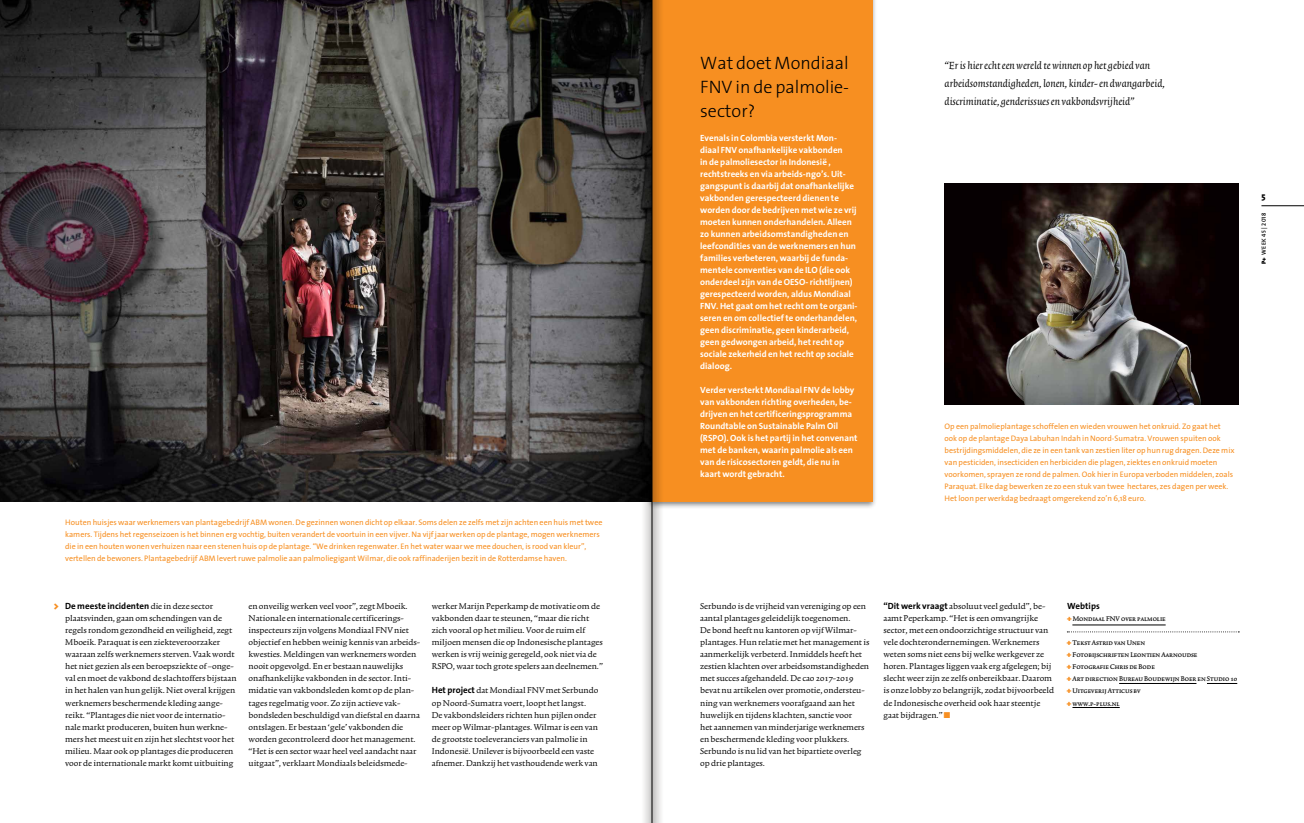
<style>
.page{position:relative;width:1304px;height:823px;background:#fff}
.page>*{position:absolute;margin:0;border:0;box-sizing:border-box;transform-origin:0 0}
.t1{font:300 18px/24px "The Sans";color:#000;text-align:justify}
.t2{font:italic 13px/18px "Trinite No 1";color:#000}
.t3{font:10px/12px "Trinite No 1 Rom Wid";color:#000}
.t4{font:900 10px "The Sans";color:#f78f21}
.t5{font:700 9px/12px "The Sans";color:#fff}
.t6{font:700 9px "The Sans";color:#000}
.t7{font:800 9px "The Sans";color:#000}
.t8{font:8px/12px "The Sans";color:#f78f21}
.t9{font:8px/12px "Trinite No 1 Med Wid Exp";color:#000}
.t10{font:6px "The Sans Semi Bold Caps";letter-spacing:.05em;color:#000}
.s1{font-family:"Trinite No 1 Rom Wid";font-weight:400;font-size:10px}
.s2{font-family:"The Sans";font-weight:700;font-size:9px}
.s3{font-family:"The Sans";font-weight:900}
.s4{font-family:"The Sans";font-weight:600}
.s5{color:#f78f21}
.s6{font-family:"The Sans";font-weight:900;color:#f78f21}
</style>
<div class="page">
<hr style="left:1261px;top:205px;width:43px;height:1px;background:#000">
<hr style="left:1119px;top:682px;width:77px;height:1px;background:#000">
<hr style="left:1207px;top:682px;width:30px;height:1px;background:#000">
<hr style="left:1072px;top:706px;width:48px;height:1px;background:#000">
<svg style="left:1067px;top:631px;width:172px;height:1px"></svg>
<hr style="left:1072px;top:624px;width:94px;height:1px;background:#000">
<img style="left:0;top:0;width:641px;height:501px">
<div style="left:646px;top:0;width:232px;height:509px;background:#000;opacity:.5"></div>
<div style="left:652px;top:0;width:220px;height:501px;background:#f78f21"></div>
<img style="left:945px;top:183px;width:294px;height:221px">
<svg style="left:641px;top:0;width:7px;height:822px"></svg>
<svg style="left:659px;top:0;width:4px;height:822px;fill:#ee8c20"></svg>
<div style="left:648px;top:0;width:11px;height:822px;background:#000;opacity:.75"></div>
<hr style="left:652px;top:0;width:1px;height:822px;background:#000">
<p class="t8" style="left:65px;top:516px;width:539px">Houten huisjes waar werknemers van plantagebedrijf ABM wonen. De gezinnen wonen dicht op elkaar. Soms delen ze zelfs met zijn achten een huis met twee kamers. Tijdens het regenseizoen is het binnen erg vochtig, buiten verandert de voortuin in een vijver. Na vijf jaar werken op de plantage, mogen werknemers die in een houten wonen verhuizen naar een stenen huis op de plantage. “We drinken regenwater. En het water waar we mee douchen, is rood van kleur”, vertellen de bewoners. Plantagebedrijf ABM levert ruwe palmolie aan palmoliegigant Wilmar, die ook raffinaderijen bezit in de Rotterdamse haven.</p>
<p class="t6" style="left:65px;top:598px;width:149px">De meeste incidenten <span class="s1">die in deze sector</span></p>
<p class="t3" style="left:65px;top:612px;width:173px">plaatsvinden, gaan om schendingen van de regels rondom gezondheid en veiligheid, zegt Mboeik. Paraquat is een ziekteveroorzaker waaraan zelfs werknemers sterven. Vaak wordt het niet gezien als een beroepsziekte of –onge&shy;val en moet de vakbond de slachtoffers bijstaan in het halen van hun gelijk. Niet overal krijgen werknemers beschermende kleding aange&shy;reikt. “Plantages die niet voor de internatio&shy;nale markt produceren, buiten hun werkne&shy;mers het meest uit en zijn het slechtst voor het milieu. Maar ook op plantages die produceren voor de internationale markt komt uitbuiting</p>
<p class="t4" style="left:54px;top:597px;width:7px">&gt;</p>
<p class="t3" style="left:249px;top:600px;width:173px">en onveilig werken veel voor”, zegt Mboeik.<br>Nationale en internationale certificerings&shy;inspecteurs zijn volgens Mondiaal FNV niet objectief en hebben weinig kennis van arbeids&shy;kwesties. Meldingen van werknemers worden nooit opgevolgd. En er bestaan nauwelijks onafhankelijke vakbonden in de sector. Inti&shy;midatie van vakbondsleden komt op de plan&shy;tages regelmatig voor. Zo zijn actieve vak&shy;bondsleden beschuldigd van diefstal en daarna ontslagen. Er bestaan ‘gele’ vakbonden die worden gecontroleerd door het management. “Het is een sector waar heel veel aandacht naar uitgaat”, verklaart Mondiaals beleidsmede-</p>
<p class="t3" style="left:432px;top:600px;width:173px">werker Marijn Peperkamp de motivatie om de vakbonden daar te steunen, “maar die richt zich vooral op het milieu. Voor de ruim elf miljoen mensen die op Indonesische plantages werken is vrij weinig geregeld, ook niet via de RSPO, waar toch grote spelers aan deelnemen.”</p>
<p class="t3" style="left:432px;top:684px;width:168px"><span class="s2">Het project</span> dat Mondiaal FNV met Serbundo op Noord-Sumatra voert, loopt het langst.<br>De vakbondsleiders richten hun pijlen onder meer op Wilmar-plantages. Wilmar is een van de grootste toeleveranciers van palmolie in Indonesië. Unilever is bijvoorbeeld een vaste afnemer. Dankzij het vasthoudende werk van</p>
<h1 class="t1" style="left:700px;top:50px;width:151px">Wat doet Mondiaal FNV in de palmolie&shy;sector?</h1>
<p class="t5" style="left:700px;top:131px;width:159px">Evenals in Colombia versterkt Mon&shy;diaal FNV onafhankelijke vakbonden<br>in de palmoliesector in Indonesië , rechtstreeks en via arbeids-ngo’s. Uit&shy;gangspunt is daarbij dat onafhankelijke vakbonden gerespecteerd dienen te worden door de bedrijven met wie ze vrij moeten kunnen onderhandelen. Alleen zo kunnen arbeidsomstandigheden en leefcondities van de werknemers en hun families verbeteren, waarbij de funda&shy;mentele conventies van de ILO (die ook onderdeel zijn van de OESO- richtlijnen) gerespecteerd worden, aldus Mondiaal FNV. Het gaat om het recht om te organi&shy;seren en om collectief te onderhandelen, geen discriminatie, geen kinderarbeid, geen gedwongen arbeid, het recht op sociale zekerheid en het recht op sociale dialoog.</p>
<p class="t5" style="left:700px;top:383px;width:159px">Verder versterkt Mondiaal FNV de lobby van vakbonden richting overheden, be&shy;drijven en het certificeringsprogramma Roundtable on Sustainable Palm Oil (RSPO). Ook is het partij in het convenant met de banken, waarin palmolie als een van de risicosectoren geldt, die nu in kaart wordt gebracht.</p>
<h2 class="t2" style="left:945px;top:57px;width:222px">“Er is hier echt een wereld te winnen op het gebied van arbeidsomstandigheden, lonen, kinder- en dwangarbeid, discriminatie, genderissues en vakbondsvrijheid”</h2>
<p class="t7" style="left:1261px;top:189px;width:6px">5</p>
<p class="t10" style="left:1259px;top:264px;width:53px;rotate:-90deg"><span class="s3">P+</span> <span class="s4">WEEK</span> 45 <span class="s4">|</span> 2018</p>
<p class="t8" style="left:945px;top:420px;width:291px">Op een palmolieplantage schoffelen en wieden vrouwen het onkruid. Zo gaat het ook op de plantage Daya Labuhan Indah in Noord-Sumatra. Vrouwen spuiten ook bestrijdingsmiddelen, die ze in een tank van zestien liter op hun rug dragen. Deze mix van pesticiden, insecticiden en herbiciden die plagen, ziektes en onkruid moeten voorkomen, sprayen ze rond de palmen. Ook hier in Europa verboden middelen, zoals Paraquat. Elke dag bewerken ze zo een stuk van twee hectares, zes dagen per week.<br>Het loon per werkdag bedraagt omgerekend zo’n 6,18 euro.</p>
<p class="t3" style="left:700px;top:600px;width:171px">Serbundo is de vrijheid van vereniging op een aantal plantages geleidelijk toegenomen.<br>De bond heeft nu kantoren op vijf Wilmar&shy;plantages. Hun relatie met het management is aanmerkelijk verbeterd. Inmiddels heeft het zestien klachten over arbeidsomstandigheden met succes afgehandeld. De cao 2017-2019 bevat nu artikelen over promotie, ondersteu&shy;ning van werknemers voorafgaand aan het huwelijk en tijdens klachten, sanctie voor<br>het aannemen van minderjarige werknemers en beschermende kleding voor plukkers.<br>Serbundo is nu lid van het bipartiete overleg op drie plantages.</p>
<p class="t3" style="left:883px;top:600px;width:172px"><span class="s2">“Dit werk vraagt</span> absoluut veel geduld”, be&shy;aamt Peperkamp. “Het is een omvangrijke sector, met een ondoorzichtige structuur van vele dochterondernemingen. Werknemers weten soms niet eens bij welke werkgever ze horen. Plantages liggen vaak erg afgelegen; bij slecht weer zijn ze zelfs onbereikbaar. Daarom is onze lobby zo belangrijk, zodat bijvoorbeeld de Indonesische overheid ook haar steentje gaat bijdragen.” <span class="s5">■</span></p>
<p class="t6" style="left:1067px;top:598px;width:34px">Webtips</p>
<p class="t9" style="left:1067px;top:613px;width:100px"><span class="s6">+</span> Mondiaal FNV over palmolie</p>
<p class="t9" style="left:1067px;top:637px;width:172px"><span class="s6">+</span>Tekst Astrid van Unen<br><span class="s6">+</span>Fotobijschriften Leontien Aarnoudse <span class="s6">+</span>Fotografie Chris de Bode<br><span class="s6">+</span>Art direction Bureau Boudewijn Boer enStudio 10 <span class="s6">+</span> Uitgeverij Atticus bv<br><span class="s6">+</span>www.p-plus.nl</p>
</div>
